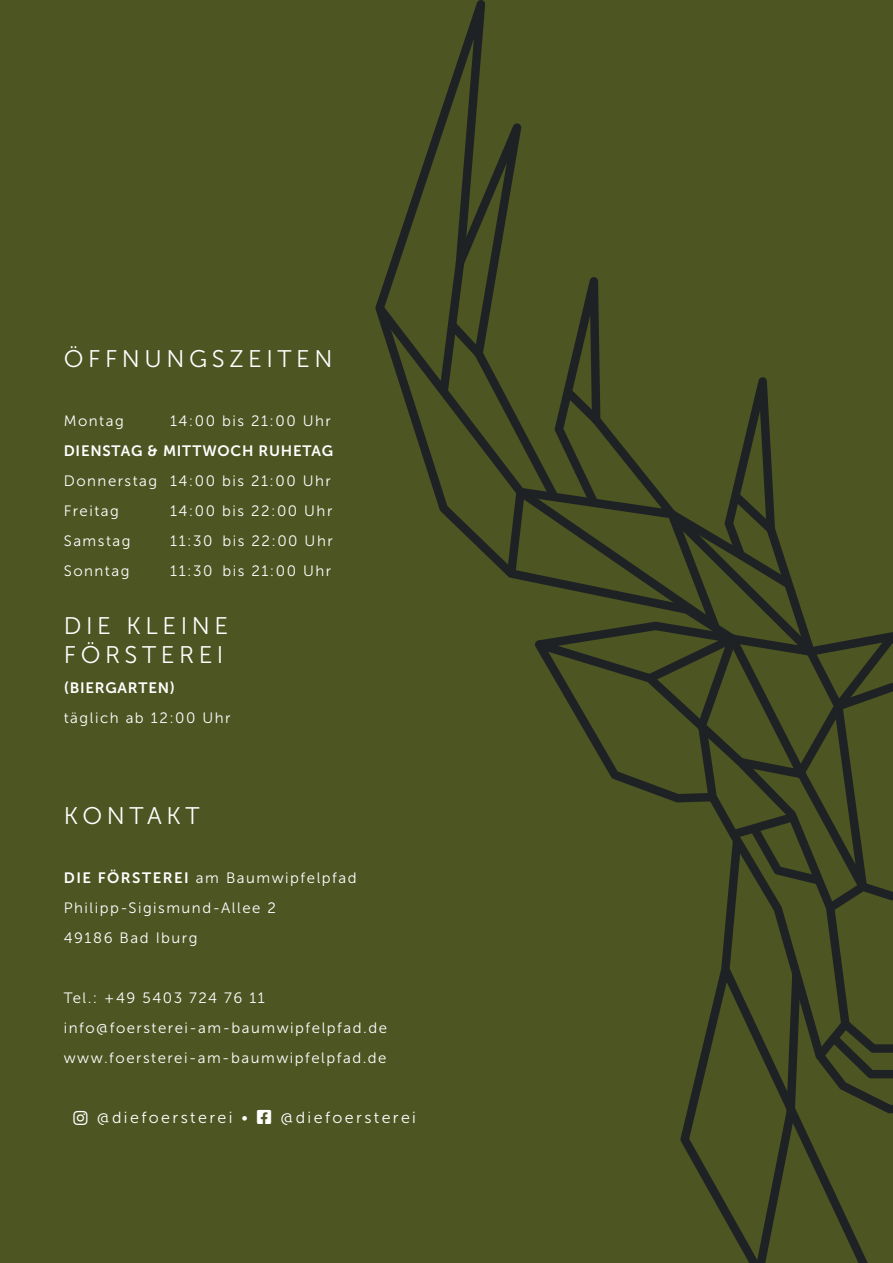
<style>
.page{position:relative;width:893px;height:1263px;background:#4d5522}
.page>*{position:absolute;margin:0;border:0;box-sizing:border-box;transform-origin:0 0}
.Head{font:24px "Museo Sans 300";letter-spacing:.19em;color:#fff}
.Lichtungen_Stationen{font:16.05px "Museo Sans 300";letter-spacing:.15em;color:#fff}
.Fliess{font:15px "Museo Sans 300";letter-spacing:.1em;color:#fff}
.Fliess-2{font:15px "Museo Sans 700";letter-spacing:.05em;color:#fff}
.s1{font-family:"Museo Sans 700"}
</style>
<div class="page">
<svg style="left:680px;top:1066px;width:52px;height:166px"></svg>
<svg style="left:375px;top:0;width:398px;height:803px"></svg>
<svg style="left:538px;top:654px;width:160px;height:124px"></svg>
<svg style="left:698px;top:632px;width:195px;height:481px"></svg>
<svg style="left:507px;top:488px;width:306px;height:166px"></svg>
<svg style="left:376px;top:305px;width:343px;height:325px"></svg>
<svg style="left:565px;top:389px;width:34px;height:34px"></svg>
<svg style="left:440px;top:262px;width:42px;height:129px"></svg>
<svg style="left:732px;top:814px;width:161px;height:449px"></svg>
<p class="Head" style="left:64px;top:345px;width:270px">ÖFFNUNGSZEITEN</p>
<p class="Fliess" style="left:64px;top:412px;width:62px">Montag</p>
<p class="Fliess" style="left:170px;top:412px;width:162px">14:00 bis 21:00 Uhr</p>
<p class="Fliess-2" style="left:64px;top:442px;width:271px">DIENSTAG &amp; MITTWOCH RUHETAG</p>
<p class="Fliess" style="left:64px;top:472px;width:269px">Donnerstag 14:00 bis 21:00 Uhr</p>
<p class="Fliess" style="left:64px;top:502px;width:57px">Freitag</p>
<p class="Fliess" style="left:170px;top:502px;width:164px">14:00 bis 22:00 Uhr</p>
<p class="Fliess" style="left:64px;top:532px;width:68px">Samstag</p>
<p class="Fliess" style="left:170px;top:532px;width:164px">11:30 bis 22:00 Uhr</p>
<p class="Fliess" style="left:64px;top:562px;width:67px">Sonntag</p>
<p class="Fliess" style="left:170px;top:562px;width:162px">11:30 bis 21:00 Uhr</p>
<p class="Head" style="left:64px;top:613px;width:166px">DIE KLEINE</p>
<p class="Head" style="left:64px;top:642px;width:161px">FÖRSTEREI</p>
<p class="Fliess-2" style="left:64px;top:680px;width:113px">(BIERGARTEN)</p>
<p class="Fliess" style="left:64px;top:710px;width:168px">täglich ab 12:00 Uhr</p>
<p class="Head" style="left:64px;top:803px;width:137px">KONTAKT</p>
<p class="Fliess" style="left:64px;top:869px;width:294px"><span class="s1">DIE FÖRSTEREI</span> am Baumwipfelpfad</p>
<p class="Fliess" style="left:64px;top:899px;width:214px">Philipp-Sigismund-Allee 2</p>
<p class="Fliess" style="left:64px;top:929px;width:135px">49186 Bad Iburg</p>
<p class="Fliess" style="left:64px;top:989px;width:203px">Tel.: +49 5403 724 76 11</p>
<p class="Fliess" style="left:64px;top:1019px;width:325px">info@foersterei-am-baumwipfelpfad.de</p>
<p class="Fliess" style="left:64px;top:1049px;width:324px">www.foersterei-am-baumwipfelpfad.de</p>
<p class="Lichtungen_Stationen" style="left:97px;top:1109px;width:153px">@diefoersterei •</p>
<p class="Lichtungen_Stationen" style="left:280px;top:1109px;width:137px">@diefoersterei</p>
</div>
